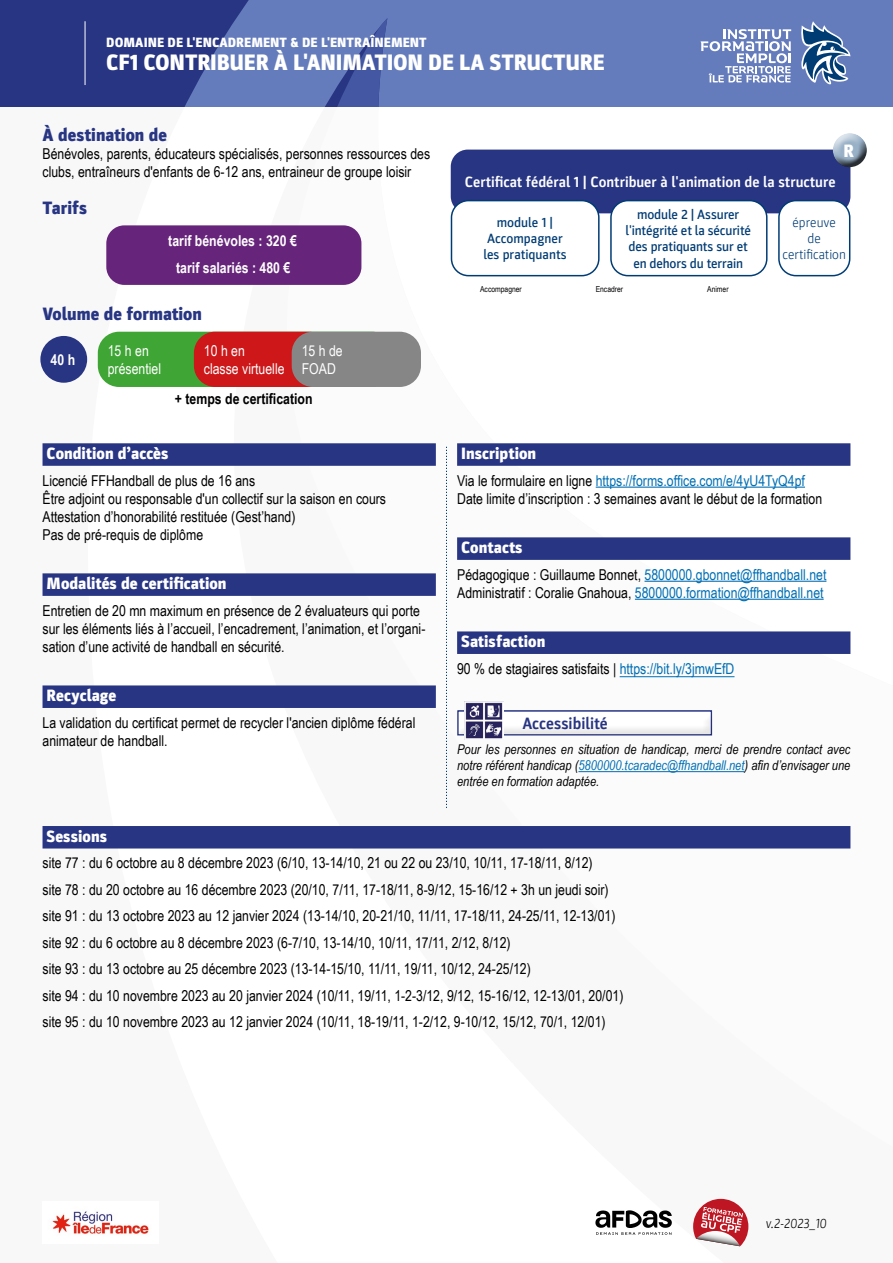
<style>
.page{position:relative;width:893px;height:1263px;background:#fff}
.page>*{position:absolute;margin:0;border:0;box-sizing:border-box;transform-origin:0 0}
.t1{font:900 22.5px "Parka";letter-spacing:-.01em;color:#fff}
.t2{font:900 18px "Parka";color:#283583}
.t3{font:900 18px "Parka";color:#fff}
.t4{font:900 16.5px "Parka";color:#fff}
.t5{font:700 16.5px "Parka";color:#283583}
.t6{font:15px/18px "Arial Narrow";color:#000}
.t7{font:15px/18px "Arial Narrow";color:#006fb4}
.t8{font:700 15px "Parka";color:#fff}
.t9{font:15px/18px "Arial Narrow";color:#fff}
.t10{font:700 15px/26.5px "Arial Narrow";color:#fff;text-align:center}
.t11{font:700 15px "Arial Narrow";color:#000}
.t12{font:italic 13.5px/16.2px "Arial Narrow";color:#000;text-align:justify}
.t13{font:500 13.5px/16.2px "Parka";letter-spacing:-.01em;color:#003c74;text-align:center}
.t14{font:900 13.5px "Parka";color:#fff}
.t15{font:300 13.5px/16.2px "Parka";color:#003c74;text-align:center}
.t16{font:italic 300 13.5px "Parka";color:#000}
.t17{font:8.25px "Arial Narrow";color:#000}
.s1{color:#006fb4}
.s2{color:#000}
</style>
<div class="page">
<svg style="left:0;top:0;width:893px;height:106px;background:#5468ac"></svg>
<svg style="left:801px;top:21px;width:49px;height:64px"></svg>
<svg style="left:701px;top:29px;width:90px;height:54px"></svg>
<hr style="left:85px;top:21px;width:1px;height:64px;background:#fff">
<svg style="left:693px;top:1199px;width:55px;height:47px"></svg>
<svg style="left:595px;top:1210px;width:77px;height:25px"></svg>
<img style="left:52px;top:1211px;width:97px;height:23px">
<div style="left:451px;top:150px;width:399px;height:63px;background:#283583;border-radius:17px"></div>
<div style="left:451px;top:201px;width:148px;height:75px;background:#fff;border-radius:17px"></div>
<div style="left:451px;top:200px;width:149px;height:76px;border:2px solid #003c74;border-radius:17px"></div>
<div style="left:611px;top:201px;width:156px;height:75px;background:#fff;border-radius:17px"></div>
<div style="left:610px;top:200px;width:157px;height:76px;border:2px solid #003c74;border-radius:17px"></div>
<div style="left:779px;top:201px;width:71px;height:75px;background:#fff;border-radius:17px"></div>
<div style="left:778px;top:200px;width:72px;height:76px;border:2px solid #003c74;border-radius:17px"></div>
<div style="left:43px;top:443px;width:393px;height:23px;background:#283583"></div>
<div style="left:43px;top:573px;width:393px;height:23px;background:#283583"></div>
<div style="left:43px;top:685px;width:393px;height:23px;background:#283583"></div>
<div style="left:457px;top:443px;width:393px;height:23px;background:#283583"></div>
<hr style="left:596px;top:487px;width:209px;height:1px;background:#006fb4">
<div style="left:457px;top:537px;width:393px;height:23px;background:#283583"></div>
<hr style="left:644px;top:581px;width:182px;height:1px;background:#006fb4">
<hr style="left:635px;top:599px;width:189px;height:1px;background:#006fb4">
<div style="left:457px;top:631px;width:393px;height:23px;background:#283583"></div>
<hr style="left:620px;top:676px;width:114px;height:1px;background:#006fb4">
<div style="left:440px;top:442px;width:15px;height:366px;background:#fbfbfb"></div>
<div style="left:43px;top:826px;width:807px;height:22px;background:#283583"></div>
<div style="left:824px;top:124px;width:47px;height:40px;background:#fff"></div>
<div style="left:828px;top:136px;width:48px;height:31px;background:#000;opacity:.75"></div>
<div style="left:98px;top:332px;width:295px;height:55px;background:#3fa535;border-radius:21px"></div>
<div style="left:194px;top:332px;width:136px;height:55px;background:#cd1719;border-radius:21px"></div>
<div style="left:292px;top:332px;width:129px;height:55px;background:#868686;border-radius:21px"></div>
<div style="left:106px;top:225px;width:255px;height:60px;background:#66257b;border-radius:18px"></div>
<div style="left:40px;top:336px;width:47px;height:47px;background:#283583;border-radius:50%"></div>
<div style="left:451px;top:703px;width:272px;height:35px;background:#000;opacity:.1"></div>
<hr style="left:578px;top:771px;width:166px;height:1px;background:#006fb4">
<img style="left:465px;top:702px;width:38px;height:37px">
<p class="t14" style="left:106px;top:35px;width:322px">DOMAINE DE L'ENCADREMENT &amp; DE L'ENTRAÎNEMENT</p>
<h1 class="t1" style="left:106px;top:49px;width:500px">CF1 CONTRIBUER À L'ANIMATION DE LA STRUCTURE</h1>
<p class="t2" style="left:43px;top:125px;width:126px">À destination de</p>
<p class="t6" style="left:43px;top:144px;width:389px">Bénévoles, parents, éducateurs spécialisés, personnes ressources des clubs, entraîneurs d'enfants de 6-12 ans, entraineur de groupe loisir</p>
<p class="t2" style="left:43px;top:197px;width:46px">Tarifs</p>
<p class="t10" style="left:168px;top:227px;width:130px">tarif bénévoles : 320 € tarif salariés : 480 €</p>
<p class="t2" style="left:43px;top:303px;width:161px">Volume de formation</p>
<p class="t10" style="left:51px;top:345px;width:26px">40 h</p>
<p class="t9" style="left:108px;top:341px;width:55px">15 h en présentiel</p>
<p class="t9" style="left:204px;top:341px;width:82px">10 h en<br>classe virtuelle</p>
<p class="t9" style="left:302px;top:341px;width:43px">15 h de<br>FOAD</p>
<p class="t11" style="left:175px;top:387px;width:139px">+ temps de certification</p>
<p class="t4" style="left:47px;top:444px;width:123px">Condition d’accès</p>
<p class="t6" style="left:43px;top:471px;width:345px">Licencié FFHandball de plus de 16 ans<br>Être adjoint ou responsable d'un collectif sur la saison en cours Attestation d’honorabilité restituée (Gest’hand)<br>Pas de pré-requis de diplôme</p>
<p class="t4" style="left:47px;top:574px;width:181px">Modalités de certification</p>
<p class="t6" style="left:43px;top:601px;width:384px">Entretien de 20 mn maximum en présence de 2 évaluateurs qui porte sur les éléments liés à l’accueil, l’encadrement, l’animation, et l’organi&shy;sation d’une activité de handball en sécurité.</p>
<p class="t4" style="left:47px;top:686px;width:71px">Recyclage</p>
<p class="t6" style="left:43px;top:713px;width:374px">La validation du certificat permet de recycler l'ancien diplôme fédéral animateur de handball.</p>
<p class="t3" style="left:843px;top:141px;width:12px">R</p>
<p class="t8" style="left:465px;top:174px;width:372px">Certificat fédéral 1 | Contribuer à l'animation de la structure</p>
<p class="t13" style="left:483px;top:214px;width:85px">module 1 |<br>Accompagner les pratiquants</p>
<p class="t13" style="left:625px;top:206px;width:127px">module 2 | Assurer l'intégrité et la sécurité des pratiquants sur et en dehors du terrain</p>
<p class="t15" style="left:782px;top:214px;width:65px">épreuve<br>de certification</p>
<p class="t17" style="left:480px;top:283px;width:43px">Accompagner</p>
<p class="t17" style="left:596px;top:283px;width:29px">Encadrer</p>
<p class="t17" style="left:707px;top:283px;width:23px">Animer</p>
<p class="t4" style="left:461px;top:444px;width:76px">Inscription</p>
<p class="t6" style="left:457px;top:471px;width:367px">Via le formulaire en ligne <span class="s1">https://forms.office.com/e/4yU4TyQ4pf<br></span>Date limite d’inscription : 3 semaines avant le début de la formation</p>
<p class="t4" style="left:461px;top:538px;width:63px">Contacts</p>
<p class="t7" style="left:457px;top:565px;width:371px"><span class="s2">Pédagogique : Guillaume Bonnet,</span> 5800000.gbonnet@ffhandball.net<br><span class="s2">Administratif : Coralie Gnahoua,</span> 5800000.formation@ffhandball.net</p>
<p class="t4" style="left:461px;top:632px;width:86px">Satisfaction</p>
<p class="t6" style="left:457px;top:659px;width:279px">90 % de stagiaires satisfaits | <span class="s1">https://bit.ly/3jmwEfD</span></p>
<p class="t5" style="left:522px;top:714px;width:87px">Accessibilité</p>
<p class="t12" style="left:457px;top:741px;width:395px">Pour les personnes en situation de handicap, merci de prendre contact avec notre référent handicap (<span class="s1">5800000.tcaradec@ffhandball.net</span>) afin d’envisager une entrée en formation adaptée.</p>
<p class="t4" style="left:47px;top:827px;width:62px">Sessions</p>
<p class="t6" style="left:43px;top:849px;width:582px;line-height:26.5px">site 77 : du 6 octobre au 8 décembre 2023 (6/10, 13-14/10, 21 ou 22 ou 23/10, 10/11, 17-18/11, 8/12)<br>site 78 : du 20 octobre au 16 décembre 2023 (20/10, 7/11, 17-18/11, 8-9/12, 15-16/12 + 3h un jeudi soir) site 91 : du 13 octobre 2023 au 12 janvier 2024 (13-14/10, 20-21/10, 11/11, 17-18/11, 24-25/11, 12-13/01) site 92 : du 6 octobre au 8 décembre 2023 (6-7/10, 13-14/10, 10/11, 17/11, 2/12, 8/12)<br>site 93 : du 13 octobre au 25 décembre 2023 (13-14-15/10, 11/11, 19/11, 10/12, 24-25/12)<br>site 94 : du 10 novembre 2023 au 20 janvier 2024 (10/11, 19/11, 1-2-3/12, 9/12, 15-16/12, 12-13/01, 20/01) site 95 : du 10 novembre 2023 au 12 janvier 2024 (10/11, 18-19/11, 1-2/12, 9-10/12, 15/12, 70/1, 12/01)</p>
<p class="t16" style="left:765px;top:1215px;width:63px">v.2-2023_10</p>
</div>
